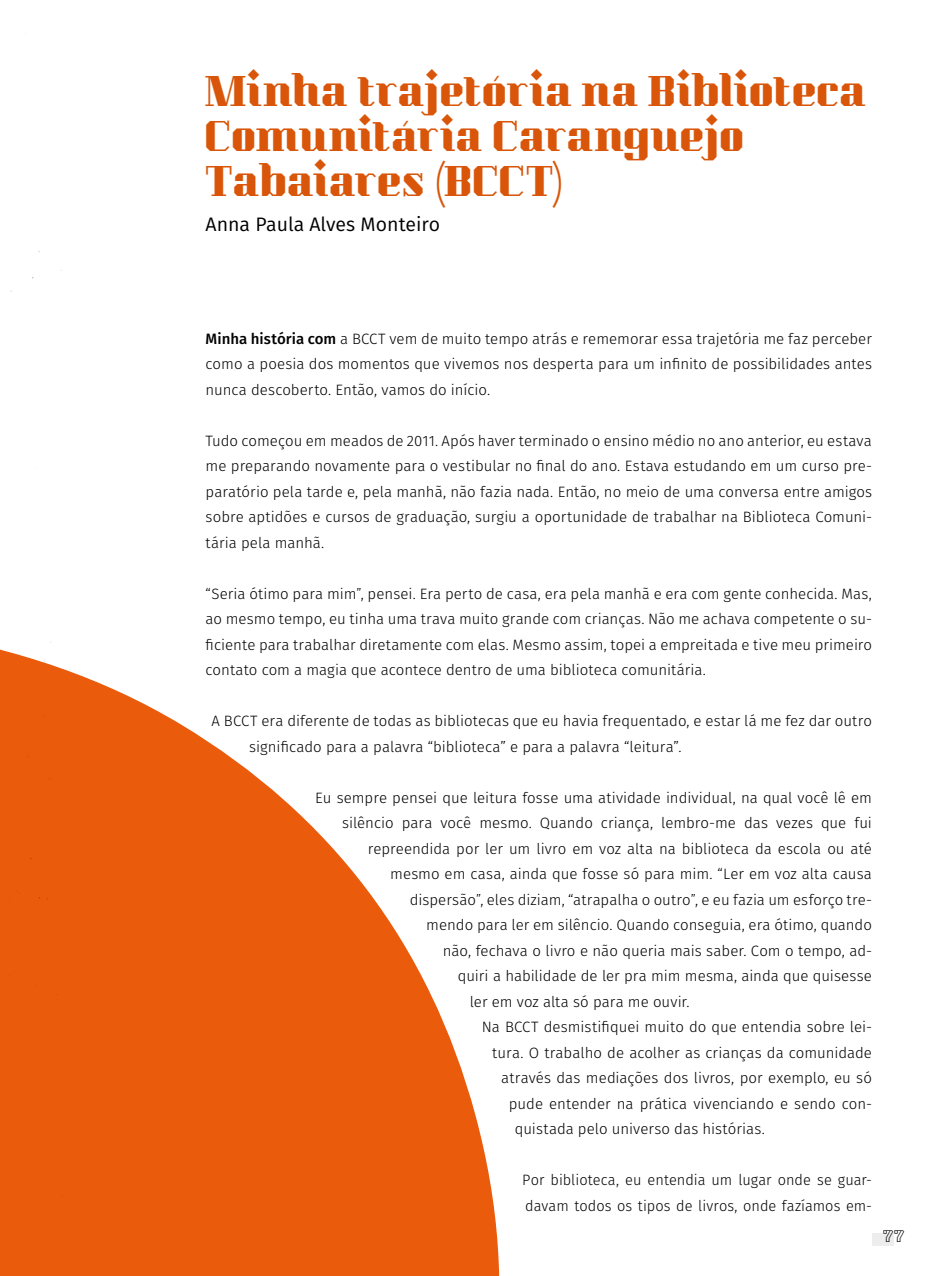
<style>
.page{position:relative;width:936px;height:1276px;background:#fff}
.page>*{position:absolute;margin:0;border:0;box-sizing:border-box;transform-origin:0 0}
.t1{font:37.5px/45px "Kumar One";letter-spacing:-.01em;color:#d85509}
.t2{font:19.5px "Fira Sans";color:#000}
.t3{font:300 15px/25.5px "Fira Sans";color:#000;text-align:justify}
.t4{font:15px "Kumar One Outline";color:#000}
.s1{font-weight:500}
</style>
<div class="page">
<div style="left:872px;top:1233px;width:21px;height:13px;background:#ededed"></div>
<svg style="left:0;top:251px;width:500px;height:1025px"></svg>
<h1 class="t1" style="left:204px;top:71px;width:663px">Minha trajetória na Biblioteca<br>Comunitária Caranguejo<br>Tabaiares (BCCT)</h1>
<h2 class="t2" style="left:206px;top:210px;width:236px">Anna Paula Alves Monteiro</h2>
<p class="t3" style="left:206px;top:325px;width:668px"><span class="s1">Minha história com</span> a BCCT vem de muito tempo atrás e rememorar essa trajetória me faz perceber como a poesia dos momentos que vivemos nos desperta para um infinito de possibilidades antes nunca descoberto. Então, vamos do início.</p>
<p class="t3" style="left:206px;top:427px;width:668px">Tudo começou em meados de 2011. Após haver terminado o ensino médio no ano anterior, eu estava me preparando novamente para o vestibular no final do ano. Estava estudando em um curso pre&shy;paratório pela tarde e, pela manhã, não fazia nada. Então, no meio de uma conversa entre amigos sobre aptidões e cursos de graduação, surgiu a oportunidade de trabalhar na Biblioteca Comuni&shy;tária pela manhã.</p>
<p class="t3" style="left:206px;top:580px;width:668px">“Seria ótimo para mimˮ, pensei. Era perto de casa, era pela manhã e era com gente conhecida. Mas, ao mesmo tempo, eu tinha uma trava muito grande com crianças. Não me achava competente o su&shy;ficiente para trabalhar diretamente com elas. Mesmo assim, topei a empreitada e tive meu primeiro contato com a magia que acontece dentro de uma biblioteca comunitária.</p>
<p class="t3" style="left:249px;top:708px;width:624px;text-indent:-38px">A BCCT era diferente de todas as bibliotecas que eu havia frequentado, e estar lá me fez dar outro significado para a palavra “biblioteca” e para a palavra “leitura”.</p>
<p class="t3" style="left:315px;top:784px;width:558px">Eu sempre pensei que leitura fosse uma atividade individual, na qual você lê em</p>
<p class="t3" style="left:342px;top:810px;width:531px">silêncio para você mesmo. Quando criança, lembro-me das vezes que fui</p>
<p class="t3" style="left:368px;top:835px;width:506px">repreendida por ler um livro em voz alta na biblioteca da escola ou até</p>
<p class="t3" style="left:390px;top:861px;width:483px">mesmo em casa, ainda que fosse só para mim. “Ler em voz alta causa</p>
<p class="t3" style="left:410px;top:886px;width:464px">dispersãoˮ, eles diziam, “atrapalha o outroˮ, e eu fazia um esforço tre-</p>
<p class="t3" style="left:426px;top:912px;width:447px">mendo para ler em silêncio. Quando conseguia, era ótimo, quando</p>
<p class="t3" style="left:443px;top:937px;width:430px">não, fechava o livro e não queria mais saber. Com o tempo, ad-</p>
<p class="t3" style="left:458px;top:963px;width:415px">quiri a habilidade de ler pra mim mesma, ainda que quisesse</p>
<p class="t3" style="left:470px;top:988px;width:221px">ler em voz alta só para me ouvir.</p>
<p class="t3" style="left:482px;top:1014px;width:392px">Na BCCT desmistifiquei muito do que entendia sobre lei-</p>
<p class="t3" style="left:492px;top:1039px;width:381px">tura. O trabalho de acolher as crianças da comunidade</p>
<p class="t3" style="left:501px;top:1065px;width:372px">através das mediações dos livros, por exemplo, eu só</p>
<p class="t3" style="left:509px;top:1090px;width:365px">pude entender na prática vivenciando e sendo con-</p>
<p class="t3" style="left:515px;top:1116px;width:252px">quistada pelo universo das histórias.</p>
<p class="t3" style="left:522px;top:1167px;width:351px">Por biblioteca, eu entendia um lugar onde se guar&shy;davam todos os tipos de livros, onde fazíamos em-</p>
<p class="t4" style="left:882px;top:1228px;width:23px">77</p>
</div>
